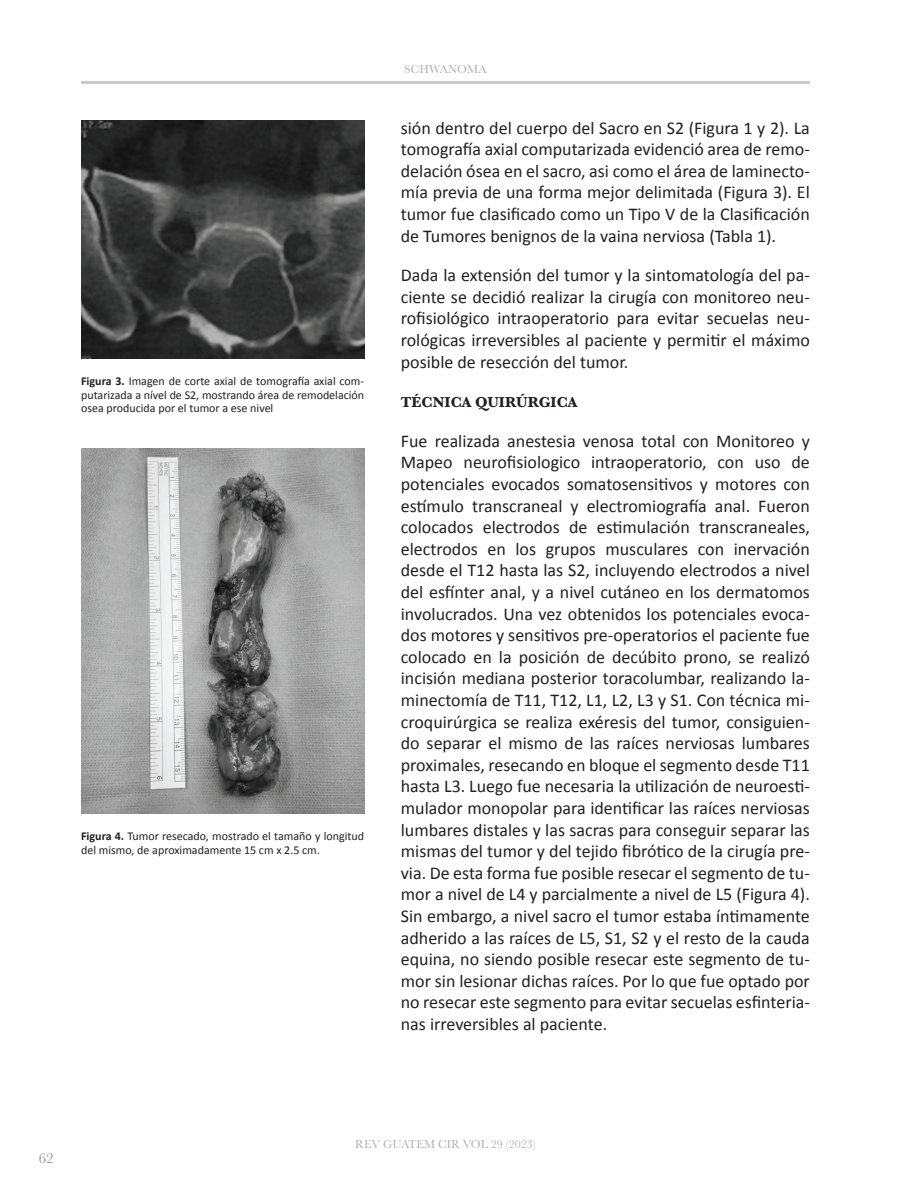
<style>
.page{position:relative;width:918px;height:1188px;background:#fff}
.page>*{position:absolute;margin:0;border:0;box-sizing:border-box;transform-origin:0 0}
.t1{font:18px/21.6px "Calibri";color:#231f20;text-align:justify}
.t2{font:700 15px "Baskerville";color:#231f20}
.t3{font:15px "Baskerville";color:#939598}
.t4{font:12px/13.5px "Calibri";color:#231f20;text-align:justify}
.t5{font:12px "Baskerville";color:#afafaf}
.s1{font-weight:700}
</style>
<div class="page">
<hr style="left:81px;top:81px;width:729px;height:3px;background:#939598">
<img style="left:81px;top:120px;width:283px;height:239px">
<img style="left:81px;top:449px;width:283px;height:365px">
<p class="t4" style="left:81px;top:376px;width:285px"><span class="s1">Figura 3.</span> Imagen de corte axial de tomografía axial com&shy;putarizada a nível de S2, mostrando área de remodelación osea producida por el tumor a ese nivel</p>
<p class="t4" style="left:81px;top:830px;width:285px"><span class="s1">Figura 4.</span> Tumor resecado, mostrado el tamaño y longitud del mismo, de aproximadamente 15 cm x 2.5 cm.</p>
<p class="t5" style="left:404px;top:62px;width:84px">SCHWANOMA</p>
<p class="t1" style="left:401px;top:118px;width:411px">sión dentro del cuerpo del Sacro en S2 (Figura 1 y 2). La tomografía axial computarizada evidenció area de remo&shy;delación ósea en el sacro, asi como el área de laminecto&shy;mía previa de una forma mejor delimitada (Figura 3). El tumor fue clasificado como un Tipo V de la Clasificación de Tumores benignos de la vaina nerviosa (Tabla 1).</p>
<p class="t1" style="left:401px;top:266px;width:411px">Dada la extensión del tumor y la sintomatología del pa&shy;ciente se decidió realizar la cirugía con monitoreo neu&shy;rofisiológico intraoperatorio para evitar secuelas neu&shy;rológicas irreversibles al paciente y permitir el máximo posible de resección del tumor.</p>
<p class="t2" style="left:401px;top:394px;width:178px">TÉCNICA QUIRÚRGICA</p>
<p class="t1" style="left:401px;top:431px;width:411px">Fue realizada anestesia venosa total con Monitoreo y Mapeo neurofisiologico intraoperatorio, con uso de potenciales evocados somatosensitivos y motores con estímulo transcraneal y electromiografía anal. Fueron colocados electrodos de estimulación transcraneales, electrodos en los grupos musculares con inervación desde el T12 hasta las S2, incluyendo electrodos a nivel del esfínter anal, y a nivel cutáneo en los dermatomos involucrados. Una vez obtenidos los potenciales evoca&shy;dos motores y sensitivos pre-operatorios el paciente fue colocado en la posición de decúbito prono, se realizó incisión mediana posterior toracolumbar, realizando la&shy;minectomía de T11, T12, L1, L2, L3 y S1. Con técnica mi&shy;croquirúrgica se realiza exéresis del tumor, consiguien&shy;do separar el mismo de las raíces nerviosas lumbares proximales, resecando en bloque el segmento desde T11 hasta L3. Luego fue necesaria la utilización de neuroesti&shy;mulador monopolar para identificar las raíces nerviosas lumbares distales y las sacras para conseguir separar las mismas del tumor y del tejido fibrótico de la cirugía pre&shy;via. De esta forma fue posible resecar el segmento de tu&shy;mor a nivel de L4 y parcialmente a nivel de L5 (Figura 4).<br>Sin embargo, a nivel sacro el tumor estaba íntimamente adherido a las raíces de L5, S1, S2 y el resto de la cauda equina, no siendo posible resecar este segmento de tu&shy;mor sin lesionar dichas raíces. Por lo que fue optado por no resecar este segmento para evitar secuelas esfinteria&shy;nas irreversibles al paciente.</p>
<p class="t3" style="left:39px;top:1149px;width:16px">62</p>
<p class="t5" style="left:355px;top:1137px;width:182px">REV GUATEM CIR VOL 29 (2023)</p>
</div>
